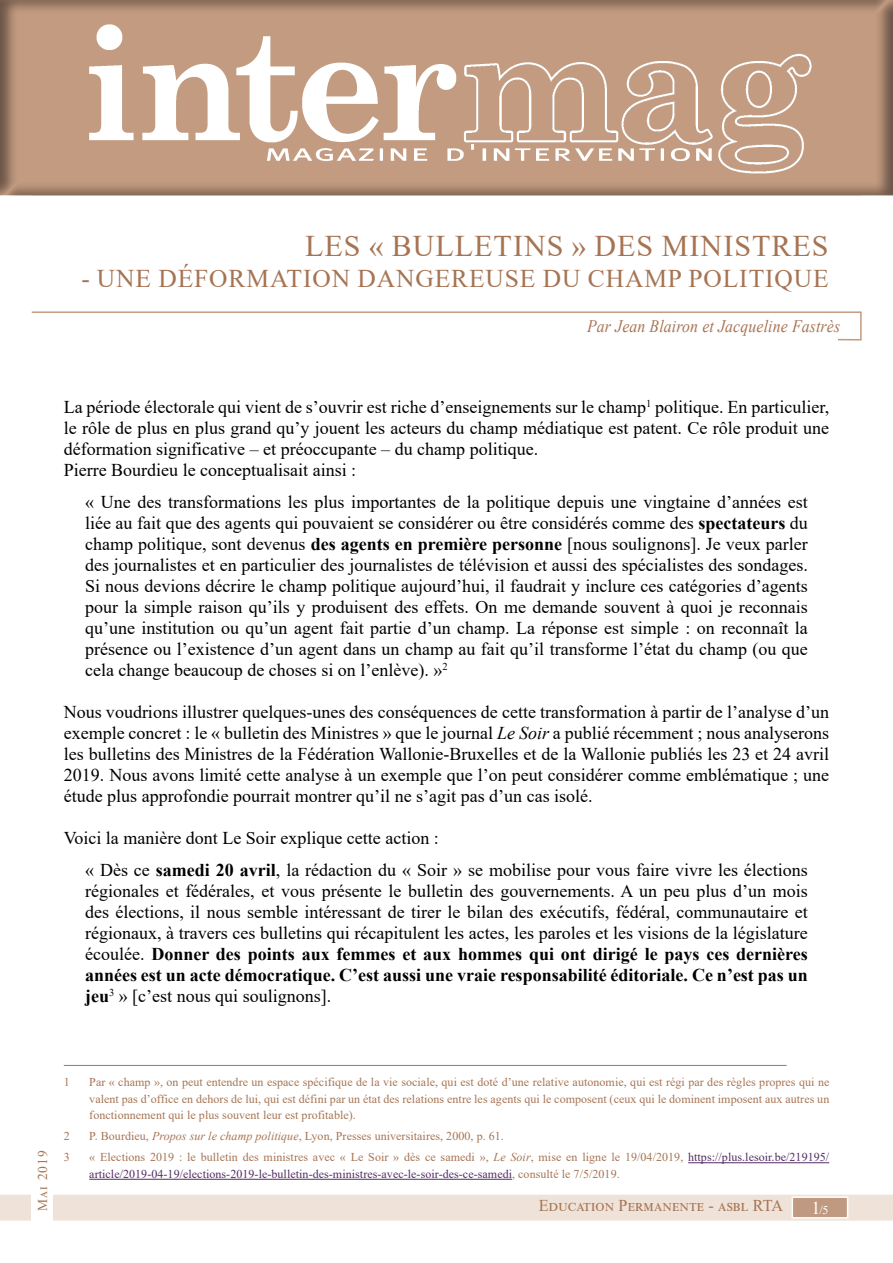
<style>
.page{position:relative;width:893px;height:1263px;background:#fff}
.page>*{position:absolute;margin:0;border:0;box-sizing:border-box;transform-origin:0 0}
.t1{font:30px "Times New Roman";letter-spacing:.035em;color:#a67453}
.t2{font:25.5px "Times New Roman";letter-spacing:.035em;color:#a67453}
.t3{font:18px/21px "Times New Roman";color:#000;text-align:justify}
.t4{font:italic 17.55px "Times New Roman";letter-spacing:.01em;color:#a67453;scale:.9 1}
.t5{font:16.5px "Times New Roman";letter-spacing:.01em;color:#a67453}
.t6{font:13.5px "Times New Roman";letter-spacing:.08em;color:#a67453}
.t7{font:12px/16.5px "Times New Roman";letter-spacing:.005em;color:#a67453;text-align:justify}
.t8{font:12px/16.5px "Times New Roman";letter-spacing:.005em;color:#532c64}
.t9{font:12px "Times New Roman";color:#fff}
.s1{font-weight:700}
.s2{font-style:italic}
.s3{color:#a67453}
.s4{font-style:italic;color:#a67453}
.s5{font-size:18px}
</style>
<div class="page">
<div style="left:0;top:1195px;width:893px;height:25px;background:#efe2d8"></div>
<hr style="left:32px;top:311px;width:829px;height:2px;background:#c29b80">
<svg style="left:836px;top:311px;width:26px;height:30px"></svg>
<div style="left:792px;top:1197px;width:56px;height:21px;background:#bf9a81"></div>
<div style="left:792px;top:1196px;width:56px;height:22px;border:2px solid #fff"></div>
<div style="left:32px;top:1096px;width:21px;height:127px;background:#fff"></div>
<hr style="left:64px;top:1065px;width:723px;height:1px;background:#a67453">
<hr style="left:688px;top:1162px;width:141px;height:1px;background:#532c64">
<hr style="left:89px;top:1179px;width:423px;height:1px;background:#532c64">
<div style="left:0;top:0;width:893px;height:197px;background:#1a171c;opacity:.5"></div>
<img style="left:23px;top:0;width:842px;height:197px">
<h1 class="t1" style="left:305px;top:225px;width:151px">Les « bullet</h1>
<h1 class="t1" style="left:513px;top:225px;width:260px">ins » des Ministre</h1>
<h1 class="t1" style="left:812px;top:225px;width:18px">s</h1>
<h2 class="t2" style="left:82px;top:260px;width:167px">- Une déformat</h2>
<h2 class="t2" style="left:303px;top:260px;width:149px">ion dangere</h2>
<h2 class="t2" style="left:486px;top:260px;width:160px">use du champ</h2>
<h2 class="t2" style="left:688px;top:260px;width:138px">politique</h2>
<p class="t4" style="left:587px;top:314px;width:283px">Par Jean Blairon et Jacqueline Fastrès</p>
<p class="t3" style="left:64px;top:396px;width:767px;text-align:left">La période électorale qui vient de s’ouvrir est riche d’enseignements sur le champ<sup>1</sup> politique. En particulier, le rôle de plus en plus grand qu’y jouent les acteurs du champ médiatique est patent. Ce rôle produit une déformation significative – et préoccupante – du champ politique.<br>Pierre Bourdieu le conceptualisait ainsi :</p>
<p class="t3" style="left:85px;top:491px;width:724px">« Une des transformations les plus importantes de la politique depuis une vingtaine d’années est liée au fait que des agents qui pouvaient se considérer ou être considérés comme des <span class="s1">spectateurs</span> du champ politique, sont devenus <span class="s1">des agents en première personne</span> [nous soulignons]. Je veux parler des journalistes et en particulier des journalistes de télévision et aussi des spécialistes des sondages.<br>Si nous devions décrire le champ politique aujourd’hui, il faudrait y inclure ces catégories d’agents pour la simple raison qu’ils y produisent des effets. On me demande souvent à quoi je reconnais qu’une institution ou qu’un agent fait partie d’un champ. La réponse est simple : on reconnaît la présence ou l’existence d’un agent dans un champ au fait qu’il transforme l’état du champ (ou que cela change beaucoup de choses si on l’enlève). »<sup>2</sup></p>
<p class="t3" style="left:64px;top:701px;width:767px">Nous voudrions illustrer quelques-unes des conséquences de cette transformation à partir de l’analyse d’un exemple concret : le « bulletin des Ministres » que le journal <span class="s2">Le Soir</span> a publié récemment ; nous analyserons les bulletins des Ministres de la Fédération Wallonie-Bruxelles et de la Wallonie publiés les 23 et 24 avril 2019. Nous avons limité cette analyse à un exemple que l’on peut considérer comme emblématique ; une étude plus approfondie pourrait montrer qu’il ne s’agit pas d’un cas isolé.</p>
<p class="t3" style="left:85px;top:822px;width:724px;line-height:31.5px;text-indent:-21px">Voici la manière dont Le Soir explique cette action :<br>« Dès ce <span class="s1">samedi 20 avril</span>, la rédaction du « S oir » se mobilise pour vous faire vivre les élections</p>
<p class="t3" style="left:85px;top:879px;width:724px">régionales et fédérales, et vous présente le bulletin des gouvernements. A un peu plus d’un mois des élections, il nous semble intéressant de tirer le bilan des exécutifs, fédéral, communautaire et régionaux, à travers ces bulletins qui récapitulent les actes, les paroles et les visions de la législature écoulée. <span class="s1">Donner des points aux femmes et aux hommes qui ont dirigé le pays ces dernières années est un acte démocratique. C’est aussi une vraie responsabilité éditoriale. Ce n’est pas un jeu</span><sup>3</sup> » [c’est nous qui soulignons].</p>
<p class="t6" style="left:33px;top:1211px;width:62px;rotate:-90deg">Mai 2019</p>
<p class="t7" style="left:64px;top:1074px;width:7px">1</p>
<p class="t7" style="left:89px;top:1074px;width:742px">Par « champ », on peut entendre un espace spécifique de la vie sociale, qui est doté d’une relative autonomie, qui est régi par des règles propres qui ne valent pas d’office en dehors de lui, qui est défini par un état des relations entre les agents qui le composent (ceux qui le dominent imposent aux autres un fonctionnement qui le plus souvent leur est profitable).</p>
<p class="t7" style="left:64px;top:1128px;width:7px">2</p>
<p class="t7" style="left:89px;top:1128px;width:416px">P. B ourdieu, <span class="s2">Propos sur le champ politique</span>, Lyon, Presses universitaires, 2000, p. 61.</p>
<p class="t7" style="left:64px;top:1149px;width:7px">3</p>
<p class="t8" style="left:89px;top:1149px;width:741px"><span class="s3">« Elections 2019 : le bulletin des ministres avec « Le Soir » dès ce samedi »,</span> <span class="s4">Le Soir</span><span class="s3">, mise en ligne le 19/04/2019,</span> https://plus.lesoir.be/219195/ article/2019-04-19/elections-2019-le-bulletin-des-ministres-avec-le-soir-des-ce-samedi<span class="s3">, consulté le 7/5/2019.</span></p>
<p class="t5" style="left:539px;top:1194px;width:246px">Education Permanente - asbl RTA</p>
<p class="t9" style="left:811px;top:1201px;width:18px"><span class="s5">1</span>/5</p>
</div>
